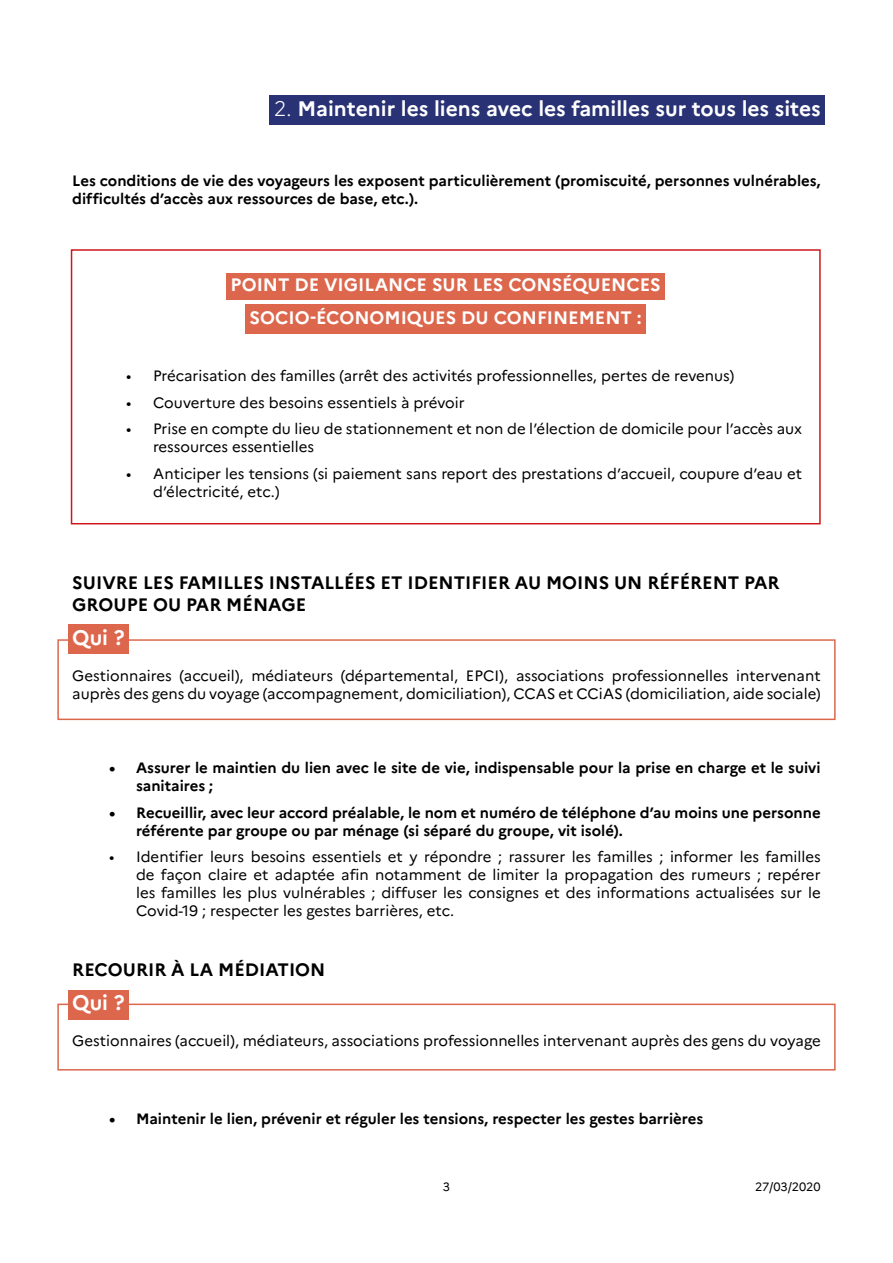
<style>
.page{position:relative;width:893px;height:1263px;background:#fff}
.page>*{position:absolute;margin:0;border:0;box-sizing:border-box;transform-origin:0 0}
.t1{font:700 21px "Marianne";color:#fff}
.t2{font:700 18px/21.6px "Marianne";color:#000}
.t3{font:700 18px/33.8px "Marianne";color:#fff;text-align:center}
.t4{font:15px/18px "Marianne";color:#000}
.t5{font:700 15px/18px "Marianne";color:#000}
.t6{font:12px "Marianne";letter-spacing:-.005em;color:#000}
.s1{font-weight:300}
</style>
<div class="page">
<div style="left:57px;top:1003px;width:779px;height:67px;border:2px solid #dc674c"></div>
<div style="left:57px;top:639px;width:779px;height:81px;border:2px solid #dc674c"></div>
<div style="left:270px;top:96px;width:555px;height:29px;background:#293274"></div>
<div style="left:68px;top:625px;width:61px;height:29px;background:#dc674c"></div>
<div style="left:68px;top:990px;width:61px;height:30px;background:#dc674c"></div>
<div style="left:226px;top:273px;width:439px;height:26px;background:#dc674c"></div>
<div style="left:245px;top:304px;width:401px;height:30px;background:#dc674c"></div>
<div style="left:71px;top:249px;width:750px;height:275px;border:2px solid #cd171a"></div>
<h1 class="t1" style="left:274px;top:95px;width:548px"><span class="s1">2.</span> Maintenir les liens avec les familles sur tous les sites</h1>
<p class="t5" style="left:72px;top:171px;width:750px">Les conditions de vie des voyageurs les exposent particulièrement (promiscuité, personnes vulnérables, difficultés d’accès aux ressources de base, etc.).</p>
<p class="t3" style="left:231px;top:267px;width:432px">POINT DE VIGILANCE SUR LES CONSÉQUENCES<br>SOCIO-ÉCONOMIQUES DU CONFINEMENT :</p>
<p class="t4" style="left:126px;top:367px;width:610px">• Précarisation des familles (arrêt des activités professionnelles, pertes de revenus)</p>
<p class="t4" style="left:126px;top:393px;width:340px">• Couverture des besoins essentiels à prévoir</p>
<p class="t4" style="left:153px;top:420px;width:651px;text-indent:-27px">• Prise en compte du lieu de stationnement et non de l’élection de domicile pour l’accès aux ressources essentielles</p>
<p class="t4" style="left:153px;top:464px;width:651px;text-indent:-27px">• Anticiper les tensions (si paiement sans report des prestations d’accueil, coupure d’eau et d’électricité, etc.)</p>
<p class="t2" style="left:72px;top:572px;width:709px">SUIVRE LES FAMILLES INSTALLÉES ET IDENTIFIER AU MOINS UN RÉFÉRENT PAR<br>GROUPE OU PAR MÉNAGE</p>
<h1 class="t1" style="left:72px;top:624px;width:54px">Qui ?</h1>
<p class="t4" style="left:72px;top:666px;width:750px">Gestionnaires (accueil), médiateurs (départemental, EPCI), associations professionnelles intervenant auprès des gens du voyage (accompagnement, domiciliation), CCAS et CCiAS (domiciliation, aide sociale)</p>
<p class="t5" style="left:136px;top:759px;width:686px;text-indent:-27px">• Assurer le maintien du lien avec le site de vie, indispensable pour la prise en charge et le suivi sanitaires ;</p>
<p class="t5" style="left:136px;top:803px;width:686px;text-indent:-27px">• Recueillir, avec leur accord préalable, le nom et numéro de téléphone d’au moins une personne référente par groupe ou par ménage (si séparé du groupe, vit isolé).</p>
<p class="t4" style="left:136px;top:848px;width:686px;text-align:justify;text-indent:-27px">• Identifier leurs besoins essentiels et y répondre ; rassurer les familles ; informer les familles de façon claire et adaptée afin notamment de limiter la propagation des rumeurs ; repérer les familles les plus vulnérables ; diffuser les consignes et des informations actualisées sur le Covid-19 ; respecter les gestes barrières, etc.</p>
<p class="t2" style="left:72px;top:959px;width:255px">RECOURIR À LA MÉDIATION</p>
<h1 class="t1" style="left:72px;top:990px;width:54px">Qui ?</h1>
<p class="t4" style="left:72px;top:1032px;width:750px">Gestionnaires (accueil), médiateurs, associations professionnelles intervenant auprès des gens du voyage</p>
<p class="t5" style="left:109px;top:1110px;width:596px">• Maintenir le lien, prévenir et réguler les tensions, respecter les gestes barrières</p>
<p class="t6" style="left:443px;top:1179px;width:9px">3</p>
<p class="t6" style="left:755px;top:1179px;width:67px">27/03/2020</p>
</div>
